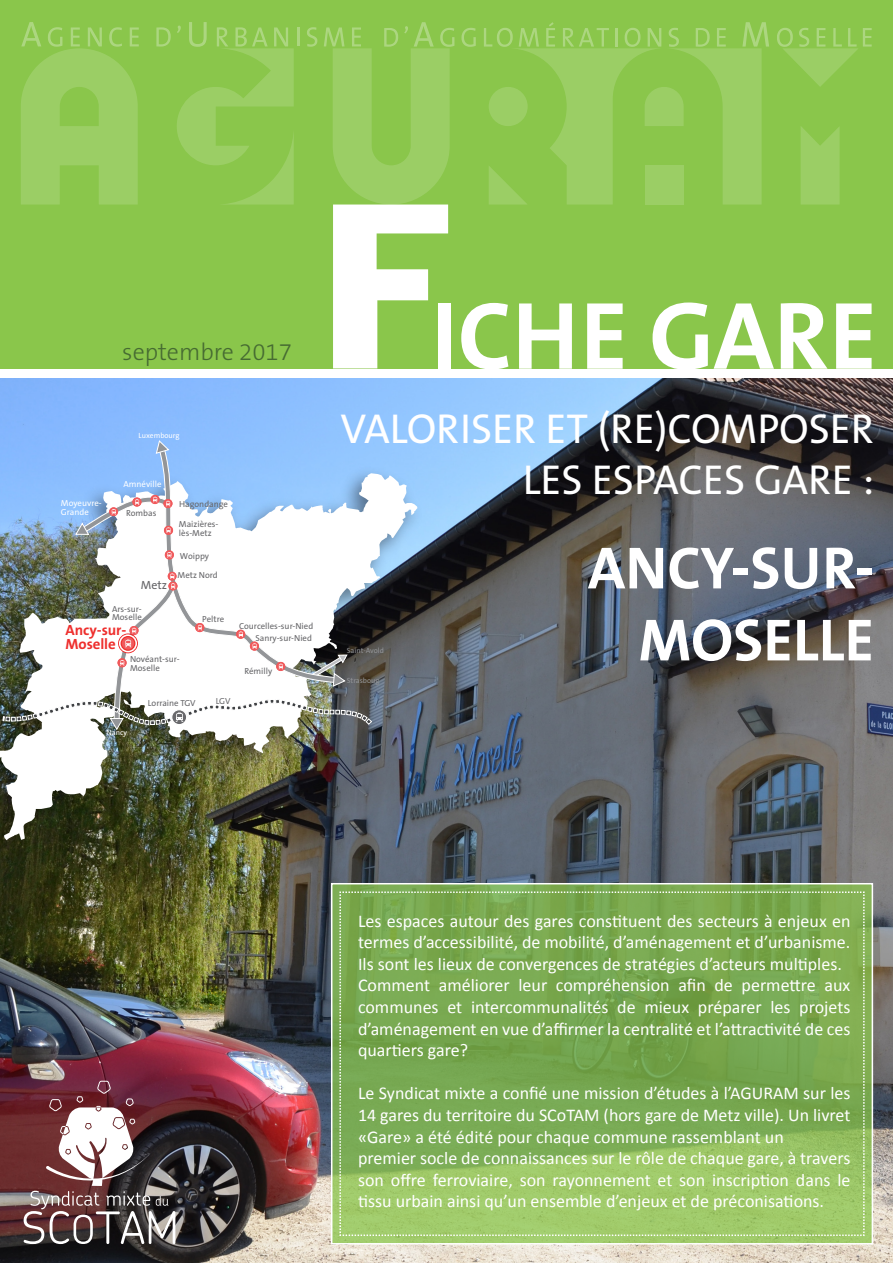
<style>
.page{position:relative;width:893px;height:1263px;background:#fff}
.page>*{position:absolute;margin:0;border:0;box-sizing:border-box;transform-origin:0 0}
.t1{font:700 60px/72px "The Sans B W7";color:#fff;text-align:right}
.t2{font:42px/50.4px "The Sans B W5 Plain";color:#fff;text-align:right}
.t3{font:300 24px "The Sans B W3";color:#466b32}
.t4{font:18px/21.6px "Calibri";color:#fff}
.t5{font:700 14.85px/13.6px "The Sans B W7";letter-spacing:-.005em;color:#ee2f2d}
.t6{font:11.85px "The Sans B W5 Plain";color:#656568}
.t7{font:8.7px/8.9px "The Sans B W5 Plain";color:#656568}
.t8{font:8.7px "The Sans B W5 Plain";color:#fff}
.t9{font:8.7px "The Sans B W5 Plain";color:#69696c}
.t10{font:7.5px "The Sans B W5 Plain";color:#939598}
.t11{font:7.5px "The Sans B W5 Plain";color:#fff}
</style>
<div class="page">
<img style="left:0;top:378px;width:893px;height:885px">
<div style="left:0;top:0;width:893px;height:368px;background:#8ac64b"></div>
<svg style="left:801px;top:127px;width:39px;height:78px"></svg>
<svg style="left:21px;top:22px;width:118px;height:183px"></svg>
<svg style="left:156px;top:27px;width:15px;height:20px"></svg>
<svg style="left:177px;top:22px;width:122px;height:183px"></svg>
<svg style="left:307px;top:27px;width:10px;height:20px"></svg>
<svg style="left:461px;top:28px;width:15px;height:19px"></svg>
<svg style="left:484px;top:22px;width:285px;height:183px"></svg>
<svg style="left:777px;top:28px;width:95px;height:59px"></svg>
<svg style="left:461px;top:303px;width:47px;height:66px"></svg>
<svg style="left:519px;top:303px;width:53px;height:66px"></svg>
<svg style="left:587px;top:303px;width:36px;height:66px"></svg>
<svg style="left:653px;top:302px;width:55px;height:67px"></svg>
<svg style="left:714px;top:303px;width:60px;height:66px"></svg>
<svg style="left:781px;top:303px;width:46px;height:66px"></svg>
<svg style="left:836px;top:303px;width:36px;height:66px"></svg>
<svg style="left:324px;top:22px;width:130px;height:346px"></svg>
<svg style="left:334px;top:886px;width:536px;height:355px;background:#88b65b"></svg>
<div style="left:331px;top:883px;width:542px;height:361px;border:2px solid #fff"></div>
<svg style="left:339px;top:891px;width:526px;height:346px;background:#82b057"></svg>
<svg style="left:24px;top:1081px;width:151px;height:163px"></svg>
<img style="left:0;top:459px;width:421px;height:409px">
<img style="left:0;top:473px;width:417px;height:367px">
<svg style="left:3px;top:440px;width:369px;height:290px"></svg>
<h3 class="t3" style="left:122px;top:337px;width:171px">septembre 2017</h3>
<p class="t11" style="left:139px;top:431px;width:43px">Luxembourg</p>
<p class="t8" style="left:123px;top:478px;width:40px">Amnéville</p>
<p class="t8" style="left:61px;top:497px;width:42px">Moyeuvre-</p>
<p class="t7" style="left:179px;top:499px;width:50px">Hagondange</p>
<p class="t8" style="left:61px;top:506px;width:29px">Grande</p>
<p class="t7" style="left:126px;top:508px;width:32px">Rombas</p>
<p class="t7" style="left:179px;top:520px;width:41px">Maizières&shy;lès-Metz</p>
<p class="t7" style="left:180px;top:552px;width:31px">Woippy</p>
<p class="t6" style="left:141px;top:577px;width:28px">Metz</p>
<p class="t7" style="left:112px;top:604px;width:31px">Ars-sur-<br>Moselle</p>
<p class="t5" style="left:66px;top:623px;width:62px">Ancy-sur-<br>Moselle</p>
<p class="t7" style="left:178px;top:571px;width:42px">Metz Nord</p>
<p class="t7" style="left:202px;top:615px;width:23px">Peltre</p>
<p class="t7" style="left:130px;top:655px;width:51px">Novéant-sur-<br>Moselle</p>
<p class="t7" style="left:148px;top:699px;width:49px">Lorraine TGV</p>
<p class="t9" style="left:216px;top:696px;width:16px">LGV</p>
<p class="t7" style="left:239px;top:622px;width:75px">Courcelles-sur-Nied</p>
<p class="t7" style="left:255px;top:633px;width:58px">Sanry-sur-Nied</p>
<p class="t7" style="left:244px;top:666px;width:29px">Rémilly</p>
<p class="t11" style="left:107px;top:728px;width:22px">Nancy</p>
<h2 class="t2" style="left:341px;top:404px;width:535px">VALORISER ET (RE)COMPOSER<br>LES ESPACES GARE :</h2>
<p class="t10" style="left:347px;top:646px;width:39px">Saint-Avold</p>
<p class="t10" style="left:347px;top:675px;width:34px">Strasboug</p>
<h1 class="t1" style="left:588px;top:532px;width:288px">ANCY-SUR-<br>MOSELLE</h1>
<p class="t4" style="left:358px;top:910px;width:494px">Les espaces autour des gares constituent des secteurs à enjeux en termes d’accessibilité, de mobilité, d’aménagement et d’urbanisme.<br>Ils sont les lieux de convergences de stratégies d’acteurs multiples.<br>Comment améliorer leur compréhension afin de permettre aux communes et intercommunalités de mieux préparer les projets d’aménagement en vue d’affirmer la centralité et l’attractivité de ces quartiers gare?</p>
<p class="t4" style="left:358px;top:1082px;width:494px">Le Syndicat mixte a confié une mission d’études à l’AGURAM sur les 14 gares du territoire du SCoTAM (hors gare de Metz ville). Un livret «Gare» a été édité pour chaque commune rassemblant un<br>premier socle de connaissances sur le rôle de chaque gare, à travers son offre ferroviaire, son rayonnement et son inscription dans le tissu urbain ainsi qu’un ensemble d’enjeux et de préconisations.</p>
</div>
